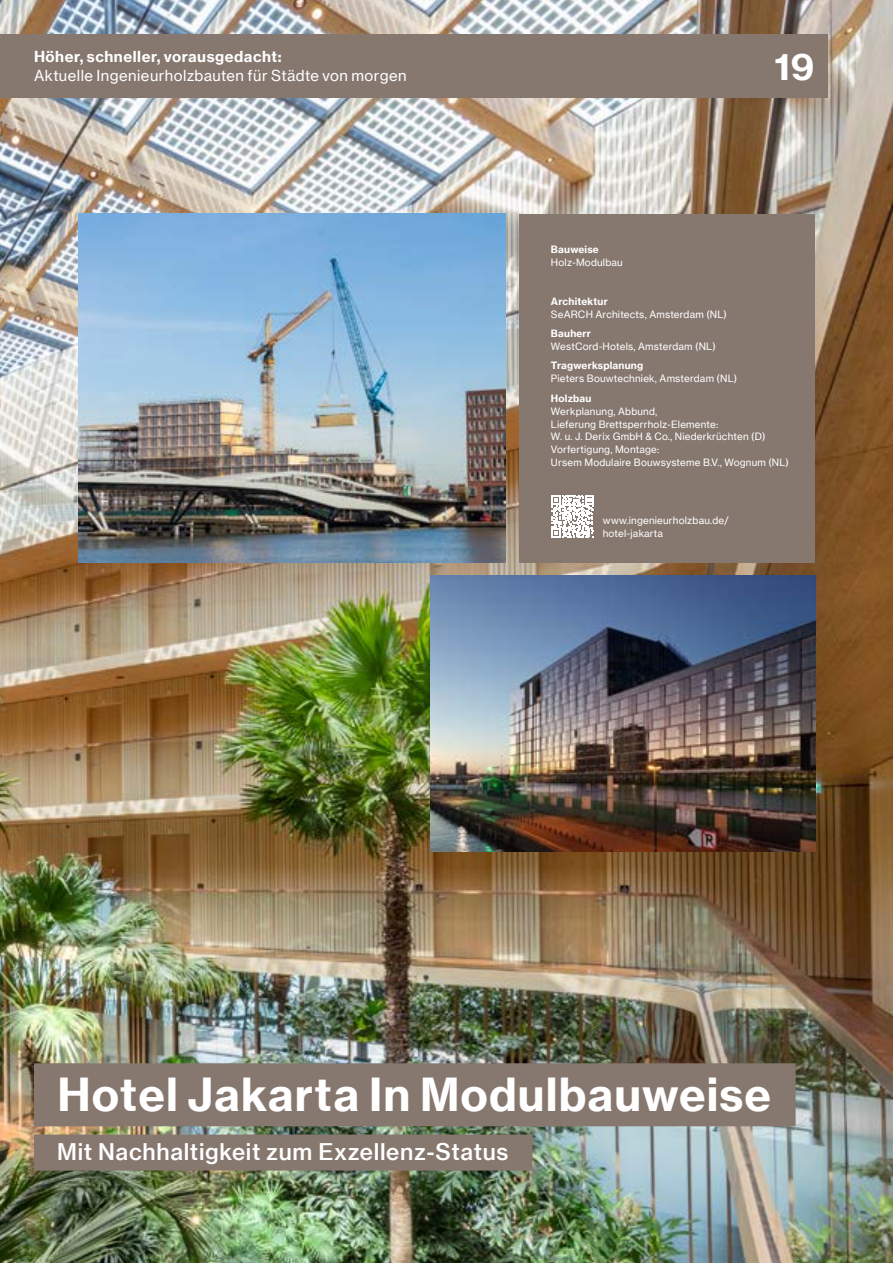
<style>
.page{position:relative;width:893px;height:1263px;background:#fff}
.page>*{position:absolute;margin:0;border:0;box-sizing:border-box;transform-origin:0 0}
.StgHB_Head_29_7_46_B{font:44.55px "N Haas Grotesk TX Pro 75 Bd";letter-spacing:.025em;color:#fff}
.t1{font:36px "N Haas Grotesk TX Pro 75 Bd";color:#fff}
.StgHB_Subline_15_26{font:22.5px "N Haas Grotesk TX Pro 65 Md";letter-spacing:.03em;color:#fff}
.t2{font:14.85px "N Haas Grotesk TX Pro 55 Rg";letter-spacing:.03em;color:#fff}
.t3{font:14.85px "N Haas Grotesk TX Pro 75 Bd";letter-spacing:.035em;color:#fff}
.StgHB_Bildunterschr{font:9.9px/12.9px "N Haas Grotesk TX Pro 55 Rg";letter-spacing:.02em;color:#fff}
.StgHB_Bildunterschri{font:9.9px "N Haas Grotesk TX Pro 75 Bd";letter-spacing:.02em;color:#fff}
.StgHB_Bildunterschr-2{font:9.9px "N Haas Grotesk TX Pro 75 Bd";letter-spacing:.02em;color:#fff}
</style>
<div class="page">
<img style="left:0;top:0;width:893px;height:1263px">
<div style="left:519px;top:214px;width:295px;height:349px;background:#86776f"></div>
<svg style="left:552px;top:495px;width:42px;height:43px"></svg>
<div style="left:34px;top:1063px;width:762px;height:63px;background:#86776f"></div>
<div style="left:34px;top:1134px;width:498px;height:36px;background:#86776f"></div>
<img style="left:78px;top:214px;width:427px;height:349px">
<img style="left:431px;top:575px;width:384px;height:277px">
<div style="left:0;top:34px;width:828px;height:64px;background:#86776f"></div>
<h3 class="t3" style="left:34px;top:47px;width:249px">Höher, schneller, vorausgedacht:</h3>
<h3 class="t2" style="left:34px;top:67px;width:374px">Aktuelle Ingenieurholzbauten für Städte von morgen</h3>
<h2 class="t1" style="left:775px;top:44px;width:41px">19</h2>
<p class="StgHB_Bildunterschri" style="left:551px;top:243px;width:49px">Bauweise</p>
<p class="StgHB_Bildunterschr" style="left:551px;top:256px;width:73px">Holz-Modulbau</p>
<p class="StgHB_Bildunterschr-2" style="left:551px;top:295px;width:58px">Architektur</p>
<p class="StgHB_Bildunterschr" style="left:551px;top:308px;width:177px">SeARCH Architects, Amsterdam (NL)</p>
<p class="StgHB_Bildunterschri" style="left:551px;top:327px;width:41px">Bauherr</p>
<p class="StgHB_Bildunterschr" style="left:551px;top:340px;width:166px">WestCord-Hotels, Amsterdam (NL)</p>
<p class="StgHB_Bildunterschri" style="left:551px;top:360px;width:94px">Tragwerksplanung</p>
<p class="StgHB_Bildunterschr" style="left:551px;top:372px;width:188px">Pieters Bouwtechniek, Amsterdam (NL)</p>
<p class="StgHB_Bildunterschri" style="left:551px;top:392px;width:42px">Holzbau</p>
<p class="StgHB_Bildunterschr" style="left:551px;top:404px;width:216px">Werkplanung, Abbund,<br>Lieferung Brettsperrholz-Elemente:<br>W. u. J. Derix GmbH &amp; Co., Niederkrüchten (D)</p>
<p class="StgHB_Bildunterschr" style="left:551px;top:443px;width:239px">Vorfertigung, Montage:<br>Ursem Modulaire Bouwsysteme B.V., Wognum (NL)</p>
<p class="StgHB_Bildunterschr" style="left:603px;top:514px;width:127px">www.ingenieurholzbau.de/ hotel-jakarta</p>
<p class="StgHB_Head_29_7_46_B" style="left:57px;top:1067px;width:715px">Hotel Jakarta In Modulbauweise</p>
<p class="StgHB_Subline_15_26" style="left:57px;top:1138px;width:453px">Mit Nachhaltigkeit zum Exzellenz-Status</p>
</div>
